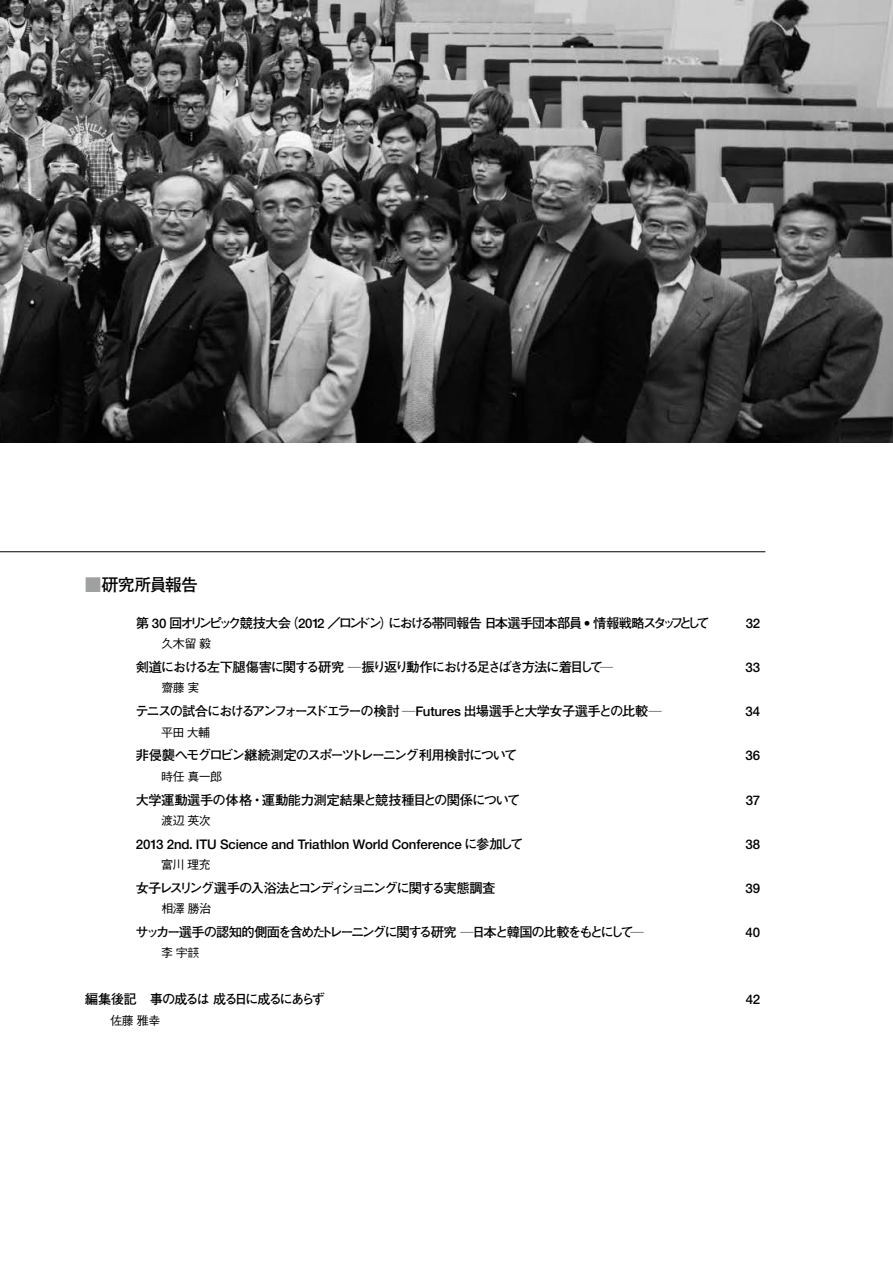
<style>
.page{position:relative;width:893px;height:1263px;background:#fff}
.page>*{position:absolute;margin:0;border:0;box-sizing:border-box;transform-origin:0 0}
.t1{font:700 16.95px "Futo Go B101";letter-spacing:-.045em;color:#000}
.t2{font:700 13.35px "Futo Go B101";letter-spacing:-.135em;color:#000}
.t3{font:700 13.35px "Futo Go B101";letter-spacing:-.09em;color:#000}
.t4{font:700 13.35px "Futo Go B101";letter-spacing:-.015em;color:#000}
.t5{font:700 13.35px "Futo Go B101";letter-spacing:-.115em;color:#000}
.t6{font:700 13.35px "Futo Go B101";letter-spacing:-.045em;color:#000}
.t7{font:700 13.35px "Futo Go B101";letter-spacing:-.16em;color:#000}
.t8{font:500 12px "Gothic BBB";letter-spacing:-.045em;color:#000}
.s1{color:#9fa0a0}
</style>
<div class="page">
<img style="left:0;top:0;width:893px;height:442px">
<hr style="left:0;top:551px;width:765px;height:1px;background:#000">
<p class="t1" style="left:85px;top:575px;width:115px"><span class="s1">■</span>研究所員報告</p>
<p class="t2" style="left:136px;top:615px;width:575px">第 30 回オリンピック競技大会（2012 ／ロンドン）における帯同報告日本選手団本部員 • 情報戦略スタッフとして</p>
<p class="t3" style="left:746px;top:615px;width:16px">32</p>
<p class="t8" style="left:161px;top:637px;width:51px">久木留 毅</p>
<p class="t3" style="left:136px;top:659px;width:479px">剣道における左下腿傷害に関する研究 ―振り返り動作における足さばき方法に着目して―</p>
<p class="t3" style="left:745px;top:659px;width:16px">33</p>
<p class="t8" style="left:161px;top:681px;width:40px">齋藤 実</p>
<p class="t3" style="left:136px;top:703px;width:528px">テニスの試合におけるアンフォースドエラーの検討 ―Futures 出場選手と大学女子選手との比較―</p>
<p class="t3" style="left:745px;top:703px;width:16px">34</p>
<p class="t8" style="left:161px;top:725px;width:50px">平田 大輔</p>
<p class="t5" style="left:136px;top:748px;width:383px">非侵襲ヘモグロビン継続測定のスポーツトレーニング利用検討について</p>
<p class="t3" style="left:745px;top:748px;width:16px">36</p>
<p class="t8" style="left:161px;top:769px;width:63px">時任 真一郎</p>
<p class="t6" style="left:136px;top:792px;width:386px">大学運動選手の体格・運動能力測定結果と競技種目との関係について</p>
<p class="t3" style="left:746px;top:792px;width:16px">37</p>
<p class="t8" style="left:161px;top:813px;width:51px">渡辺 英次</p>
<p class="t4" style="left:136px;top:836px;width:389px">2013 2nd. ITU Science and Triathlon World Conference に参加して</p>
<p class="t3" style="left:745px;top:836px;width:16px">38</p>
<p class="t8" style="left:161px;top:857px;width:51px">富川 理充</p>
<p class="t2" style="left:136px;top:880px;width:361px">女子レスリング選手の入浴法とコンディショニングに関する実態調査</p>
<p class="t3" style="left:745px;top:880px;width:16px">39</p>
<p class="t8" style="left:161px;top:902px;width:51px">相澤 勝治</p>
<p class="t2" style="left:136px;top:924px;width:510px">サッカー選手の認知的側面を含めたトレーニングに関する研究 ―日本と韓国の比較をもとにして―</p>
<p class="t3" style="left:745px;top:924px;width:16px">40</p>
<p class="t8" style="left:161px;top:946px;width:39px">李 宇音英</p>
<p class="t7" style="left:85px;top:992px;width:241px">編集後記　事の成るは成る日に成るにあらず</p>
<p class="t3" style="left:746px;top:992px;width:16px">42</p>
<p class="t8" style="left:110px;top:1013px;width:51px">佐藤 雅幸</p>
</div>
